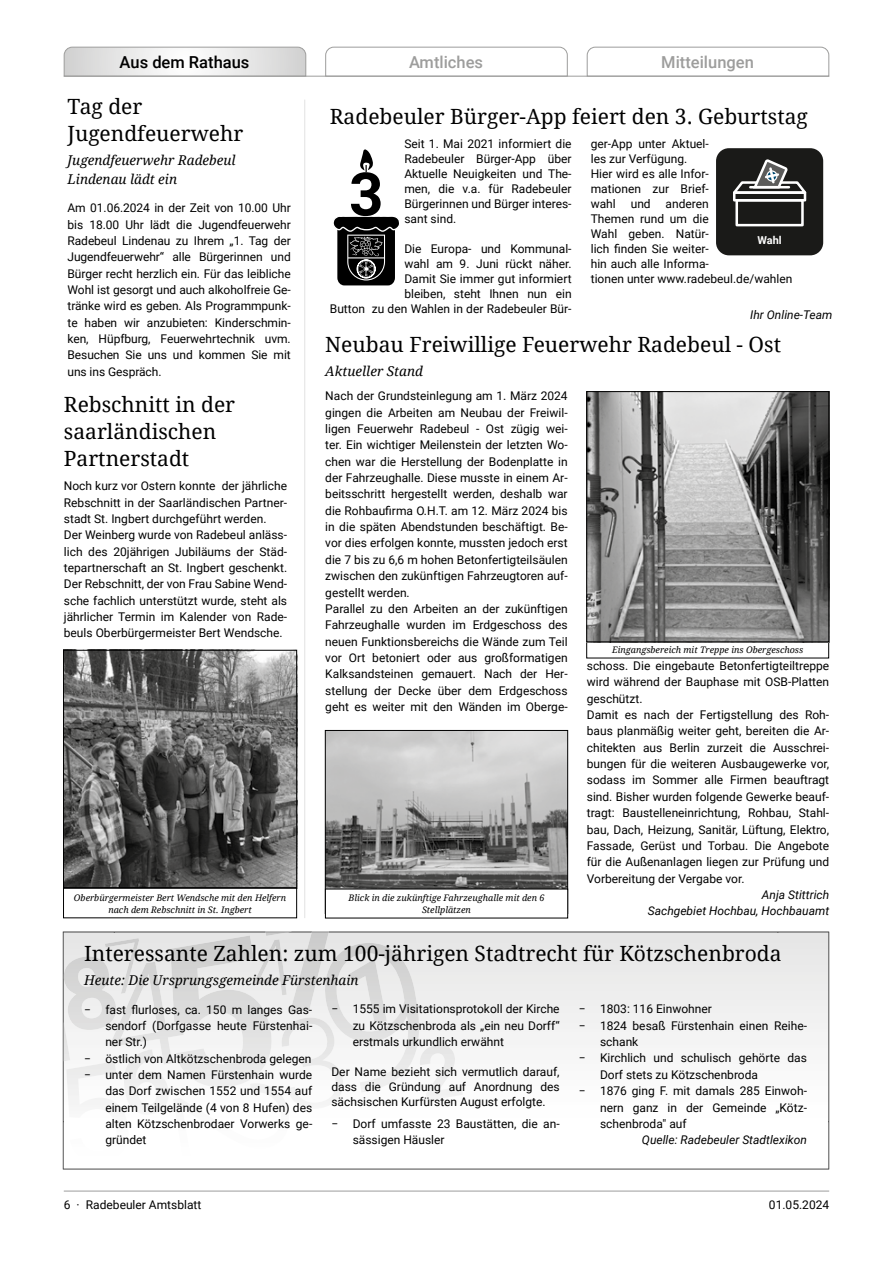
<style>
.page{position:relative;width:893px;height:1263px;background:#fff}
.page>*{position:absolute;margin:0;border:0;box-sizing:border-box;transform-origin:0 0}
.t1{font:700 60px "Roboto";color:#000}
.t2{font:21px/27px "Droid Serif";color:#000}
.t3{font:500 16.5px "Roboto";color:#9d9d9c}
.t4{font:500 16.5px "Roboto";color:#000}
.t5{font:italic 13.5px/19.5px "Droid Serif";color:#000}
.t6{font:12px/16.4px "Roboto";color:#000}
.t7{font:italic 12px/16.4px "Roboto";color:#000;text-align:right}
.t8{font:700 10.95px "Roboto";color:#fff}
.t9{font:italic 9px/12px "Droid Serif";color:#000;text-align:center}
</style>
<div class="page">
<svg style="left:63px;top:46px;width:244px;height:31px"></svg>
<svg style="left:325px;top:46px;width:243px;height:30px"></svg>
<svg style="left:586px;top:46px;width:244px;height:31px"></svg>
<hr style="left:64px;top:76px;width:765px;height:1px;background:#9d9d9c">
<hr style="left:64px;top:1191px;width:765px;height:1px;background:#9d9d9c">
<hr style="left:304px;top:100px;width:1px;height:818px;background:#e3e3e3">
<img style="left:65px;top:652px;width:230px;height:234px">
<div style="left:63px;top:650px;width:234px;height:238px;border:1px solid #000"></div>
<div style="left:63px;top:888px;width:234px;height:30px;border:1px solid #000"></div>
<div style="left:115px;top:933px;width:662px;height:112px;background:#ededed"></div>
<img style="left:63px;top:1122px;width:766px;height:47px">
<img style="left:63px;top:932px;width:52px;height:190px">
<img style="left:777px;top:932px;width:52px;height:190px">
<img style="left:64px;top:1030px;width:6px;height:31px">
<img style="left:173px;top:1087px;width:117px;height:80px">
<img style="left:281px;top:1017px;width:60px;height:92px">
<img style="left:111px;top:962px;width:59px;height:102px">
<img style="left:272px;top:939px;width:18px;height:56px">
<img style="left:105px;top:938px;width:34px;height:56px">
<img style="left:324px;top:943px;width:97px;height:149px">
<img style="left:66px;top:1061px;width:63px;height:101px">
<img style="left:350px;top:959px;width:37px;height:64px">
<img style="left:420px;top:1045px;width:43px;height:55px">
<img style="left:170px;top:935px;width:102px;height:152px">
<img style="left:124px;top:1049px;width:45px;height:66px">
<img style="left:290px;top:932px;width:39px;height:81px">
<svg style="left:312px;top:932px;width:17px;height:1px"></svg>
<img style="left:266px;top:933px;width:21px;height:3px">
<svg style="left:265px;top:932px;width:27px;height:1px"></svg>
<img style="left:63px;top:956px;width:54px;height:74px">
<div style="left:337px;top:221px;width:58px;height:64px;background:#000;border-radius:7px"></div>
<svg style="left:333px;top:216px;width:66px;height:64px"></svg>
<svg style="left:360px;top:149px;width:13px;height:23px"></svg>
<div style="left:716px;top:148px;width:107px;height:107px;background:#1a1a18;border-radius:13px"></div>
<div style="left:735px;top:199px;width:69px;height:27px;border:3px solid #fff"></div>
<div style="left:733px;top:191px;width:73px;height:11px;border:3px solid #fff"></div>
<svg style="left:733px;top:159px;width:74px;height:36px"></svg>
<img style="left:327px;top:732px;width:239px;height:157px">
<div style="left:325px;top:730px;width:243px;height:184px;border:1px solid #000"></div>
<div style="left:325px;top:889px;width:243px;height:29px;background:#fff"></div>
<img style="left:588px;top:393px;width:239px;height:247px">
<div style="left:586px;top:391px;width:243px;height:251px;border:1px solid #000"></div>
<h3 class="t4" style="left:120px;top:50px;width:131px">Aus dem Rathaus</h3>
<h3 class="t3" style="left:409px;top:50px;width:76px">Amtliches</h3>
<h3 class="t3" style="left:661px;top:50px;width:94px">Mitteilungen</h3>
<h2 class="t2" style="left:68px;top:92px;width:177px">Tag der<br>Jugendfeuerwehr</h2>
<p class="t5" style="left:68px;top:150px;width:170px">Jugendfeuerwehr Radebeul<br>Lindenau lädt ein</p>
<p class="t6" style="left:68px;top:199px;width:225px;text-align:justify">Am 01.06.2024 in der Zeit von 10.00 Uhr bis 18.00 Uhr lädt die Jugendfeuerwehr Radebeul Lindenau zu Ihrem „1. Tag der Jugendfeuerwehr“ alle Bürgerinnen und Bürger recht herzlich ein. Für das leibliche Wohl ist gesorgt und auch alkoholfreie Ge&shy;tränke wird es geben. Als Programmpunk&shy;te haben wir anzubieten: Kinderschmin&shy;ken, Hüpfburg, Feuerwehrtechnik uvm.<br>Besuchen Sie uns und kommen Sie mit uns ins Gespräch.</p>
<h2 class="t2" style="left:64px;top:390px;width:173px">Rebschnitt in der saarländischen<br>Partnerstadt</h2>
<p class="t6" style="left:64px;top:477px;width:225px">Noch kurz vor Ostern konnte der jährliche Rebschnitt in der Saarländischen Partner&shy;stadt St. Ingbert durchgeführt werden.<br>Der Weinberg wurde von Radebeul anläss&shy;lich des 20jährigen Jubiläums der Städ&shy;tepartnerschaft an St. Ingbert geschenkt.<br>Der Rebschnitt, der von Frau Sabine Wend&shy;sche fachlich unterstützt wurde, steht als jährlicher Termin im Kalender von Rade&shy;beuls Oberbürgermeister Bert Wendsche.</p>
<p class="t9" style="left:74px;top:891px;width:214px">Oberbürgermeister Bert Wendsche mit den Helfern nach dem Rebschnitt in St. Ingbert</p>
<h2 class="t2" style="left:330px;top:103px;width:479px">Radebeuler Bürger-App feiert den 3. Geburtstag</h2>
<p class="t6" style="left:404px;top:135px;width:169px;line-height:15px;text-align:justify">Seit 1. Mai 2021 informiert die Radebeuler Bürger-App über Aktuelle Neuigkeiten und The&shy;men, die v.a. für Radebeuler Bürgerinnen und Bürger interes&shy;sant sind.</p>
<p class="t6" style="left:330px;top:240px;width:243px;line-height:15px;text-align:right">Die Europa- und Kommunal-<br>wahl am 9. Juni rückt näher.<br>Damit Sie immer gut informiert<br>bleiben, steht Ihnen nun ein<br>Button zu den Wahlen in der Radebeuler Bür-</p>
<p class="t6" style="left:591px;top:135px;width:203px;line-height:15px">ger-App unter Aktuel-<br>les zur Verfügung.<br>Hier wird es alle Infor-<br>mationen zur Brief-<br>wahl und anderen<br>Themen rund um die<br>Wahl geben. Natür-<br>lich finden Sie weiter-<br>hin auch alle Informa-<br>tionen unter www.radebeul.de/wahlen</p>
<p class="t7" style="left:750px;top:306px;width:84px">Ihr Online-Team</p>
<h1 class="t1" style="left:349px;top:152px;width:36px">3</h1>
<p class="t8" style="left:758px;top:233px;width:26px">Wahl</p>
<h2 class="t2" style="left:325px;top:330px;width:457px">Neubau Freiwillige Feuerwehr Radebeul - Ost</h2>
<p class="t5" style="left:325px;top:361px;width:99px">Aktueller Stand</p>
<p class="t6" style="left:325px;top:387px;width:244px">Nach der Grundsteinlegung am 1. März 2024 gingen die Arbeiten am Neubau der Freiwil&shy;ligen Feuerwehr Radebeul - Ost zügig wei&shy;ter. Ein wichtiger Meilenstein der letzten Wo&shy;chen war die Herstellung der Bodenplatte in der Fahrzeughalle. Diese musste in einem Ar&shy;beitsschritt hergestellt werden, deshalb war die Rohbaufirma O.H.T. am 12. März 2024 bis in die späten Abendstunden beschäftigt. Be&shy;vor dies erfolgen konnte, mussten jedoch erst die 7 bis zu 6,6 m hohen Betonfertigteilsäulen zwischen den zukünftigen Fahrzeugtoren auf&shy;gestellt werden.<br>Parallel zu den Arbeiten an der zukünftigen Fahrzeughalle wurden im Erdgeschoss des neuen Funktionsbereichs die Wände zum Teil vor Ort betoniert oder aus großformatigen Kalksandsteinen gemauert. Nach der Her&shy;stellung der Decke über dem Erdgeschoss geht es weiter mit den Wänden im Oberge-</p>
<p class="t9" style="left:612px;top:644px;width:193px">Eingangsbereich mit Treppe ins Obergeschoss</p>
<p class="t6" style="left:587px;top:657px;width:244px">schoss. Die eingebaute Betonfertigteiltreppe wird während der Bauphase mit OSB-Platten geschützt.<br>Damit es nach der Fertigstellung des Roh&shy;baus planmäßig weiter geht, bereiten die Ar&shy;chitekten aus Berlin zurzeit die Ausschrei&shy;bungen für die weiteren Ausbaugewerke vor, sodass im Sommer alle Firmen beauftragt sind. Bisher wurden folgende Gewerke beauf&shy;tragt: Baustelleneinrichtung, Rohbau, Stahl&shy;bau, Dach, Heizung, Sanitär, Lüftung, Elektro, Fassade, Gerüst und Torbau. Die Angebote für die Außenanlagen liegen zur Prüfung und Vorbereitung der Vergabe vor.</p>
<p class="t7" style="left:648px;top:886px;width:183px">Anja Stittrich<br>Sachgebiet Hochbau, Hochbauamt</p>
<p class="t9" style="left:349px;top:891px;width:197px">Blick in die zukünftige Fahrzeughalle mit den 6<br>Stellplätzen</p>
<h2 class="t2" style="left:84px;top:940px;width:699px">Interessante Zahlen: zum 100-jährigen Stadtrecht für Kötzschenbroda</h2>
<p class="t5" style="left:84px;top:970px;width:276px">Heute: Die Ursprungsgemeinde Fürstenhain</p>
<p class="t6" style="left:84px;top:1001px;width:230px">− fast flurloses, ca. 150 m langes Gas-</p>
<p class="t6" style="left:105px;top:1017px;width:208px">sendorf (Dorfgasse heute Fürstenhai-</p>
<p class="t6" style="left:105px;top:1033px;width:43px">ner Str.)</p>
<p class="t6" style="left:84px;top:1050px;width:229px">− östlich von Altkötzschenbroda gelegen</p>
<p class="t6" style="left:84px;top:1066px;width:230px">− unter dem Namen Fürstenhain wurde</p>
<p class="t6" style="left:105px;top:1082px;width:208px">das Dorf zwischen 1552 und 1554 auf</p>
<p class="t6" style="left:105px;top:1099px;width:208px">einem Teilgelände (4 von 8 Hufen) des</p>
<p class="t6" style="left:105px;top:1115px;width:208px">alten Kötzschenbrodaer Vorwerks ge-</p>
<p class="t6" style="left:105px;top:1131px;width:43px">gründet</p>
<p class="t6" style="left:579px;top:1000px;width:135px">− 1803: 116 Einwohner</p>
<p class="t6" style="left:579px;top:1017px;width:230px">− 1824 besaß Fürstenhain einen Reihe-</p>
<p class="t6" style="left:600px;top:1033px;width:40px">schank</p>
<p class="t6" style="left:579px;top:1049px;width:230px">− Kirchlich und schulisch gehörte das</p>
<p class="t6" style="left:600px;top:1066px;width:160px">Dorf stets zu Kötzschenbroda</p>
<p class="t6" style="left:579px;top:1082px;width:230px">− 1876 ging F. mit damals 285 Einwoh-</p>
<p class="t6" style="left:600px;top:1099px;width:208px">nern ganz in der Gemeinde „Kötz-</p>
<p class="t6" style="left:600px;top:1115px;width:88px">schenbroda" auf</p>
<p class="t7" style="left:642px;top:1131px;width:167px">Quelle: Radebeuler Stadtlexikon</p>
<p class="t6" style="left:353px;top:1000px;width:208px;text-align:justify;text-indent:-21px">− 1555 im Visitationsprotokoll der Kirche zu Kötzschenbroda als „ein neu Dorff“ erstmals urkundlich erwähnt</p>
<p class="t6" style="left:331px;top:1064px;width:230px;line-height:15px;text-align:justify">Der Name bezieht sich vermutlich darauf, dass die Gründung auf Anordnung des sächsischen Kurfürsten August erfolgte.</p>
<p class="t6" style="left:353px;top:1115px;width:208px;text-indent:-21px">− Dorf umfasste 23 Baustätten, die an&shy;sässigen Häusler</p>
<p class="t6" style="left:64px;top:1196px;width:139px">6 · Radebeuler Amtsblatt</p>
<p class="t6" style="left:769px;top:1196px;width:62px">01.05.2024</p>
</div>
